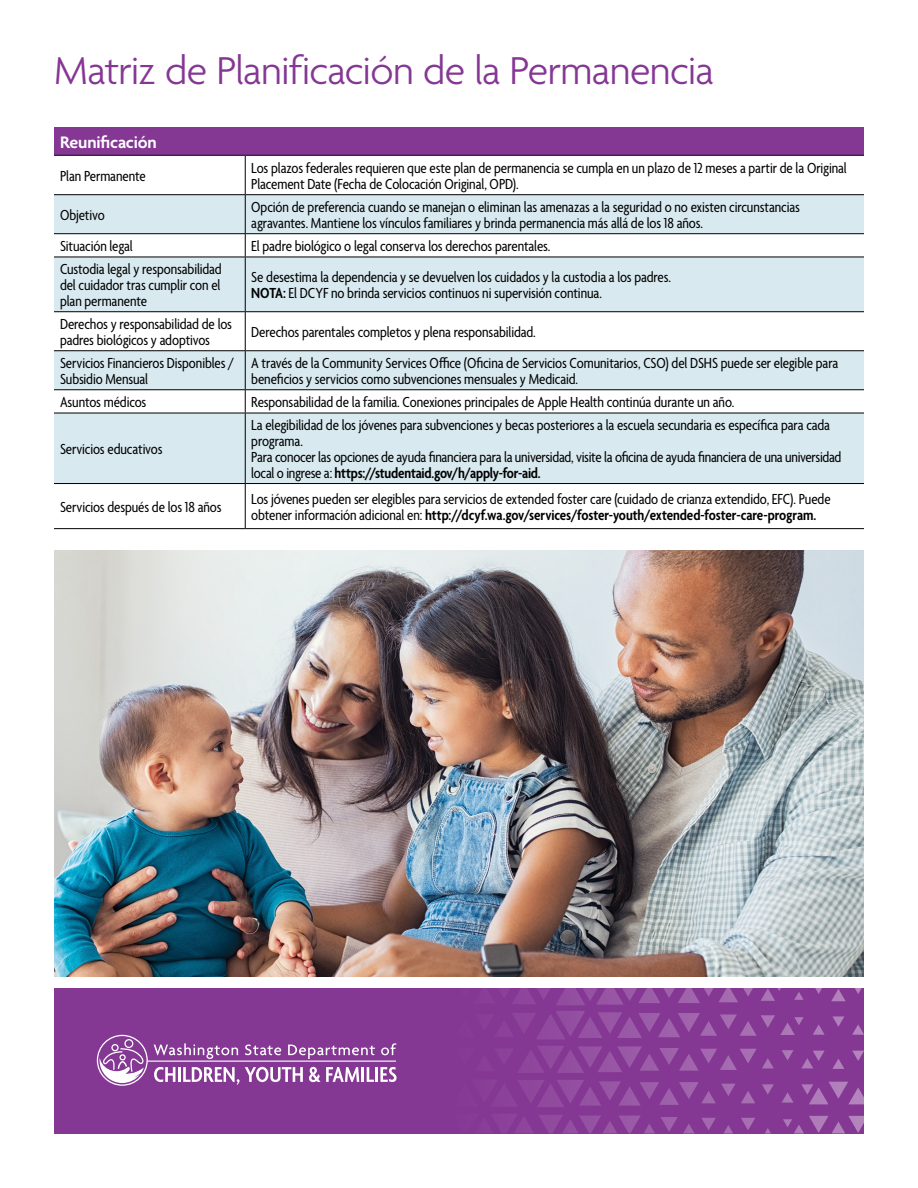
<style>
.page{position:relative;width:918px;height:1188px;background:#fff}
.page>*{position:absolute;margin:0;border:0;box-sizing:border-box;transform-origin:0 0}
.t1{font:300 42px "Agenda";letter-spacing:-.02em;color:#853794}
.t2{font:600 18px "Agenda";letter-spacing:-.01em;color:#fff}
.t3{font:condensed 15.75px/15.8px "Agenda";letter-spacing:-.01em;color:#000}
.s1{font-weight:600}
</style>
<div class="page">
<div style="left:54px;top:988px;width:810px;height:145px;background:#853794"></div>
<svg style="left:661px;top:1117px;width:33px;height:16px"></svg>
<svg style="left:782px;top:1092px;width:12px;height:11px"></svg>
<svg style="left:782px;top:1050px;width:12px;height:10px"></svg>
<svg style="left:762px;top:1084px;width:12px;height:11px"></svg>
<svg style="left:765px;top:1128px;width:6px;height:5px"></svg>
<svg style="left:741px;top:1118px;width:14px;height:12px"></svg>
<svg style="left:724px;top:1125px;width:9px;height:8px"></svg>
<svg style="left:701px;top:1118px;width:15px;height:12px"></svg>
<svg style="left:507px;top:1046px;width:267px;height:27px"></svg>
<svg style="left:507px;top:988px;width:246px;height:17px"></svg>
<svg style="left:507px;top:1114px;width:148px;height:19px"></svg>
<svg style="left:507px;top:1080px;width:248px;height:27px"></svg>
<svg style="left:783px;top:1116px;width:81px;height:17px"></svg>
<svg style="left:801px;top:1082px;width:63px;height:22px"></svg>
<svg style="left:802px;top:1051px;width:22px;height:17px"></svg>
<svg style="left:852px;top:1024px;width:12px;height:11px"></svg>
<svg style="left:832px;top:1059px;width:12px;height:10px"></svg>
<svg style="left:832px;top:1016px;width:12px;height:11px"></svg>
<svg style="left:852px;top:1051px;width:12px;height:10px"></svg>
<svg style="left:813px;top:1024px;width:12px;height:11px"></svg>
<svg style="left:794px;top:992px;width:10px;height:8px"></svg>
<svg style="left:761px;top:988px;width:20px;height:13px"></svg>
<svg style="left:507px;top:1011px;width:297px;height:29px"></svg>
<svg style="left:815px;top:988px;width:7px;height:6px"></svg>
<svg style="left:831px;top:989px;width:15px;height:12px"></svg>
<svg style="left:855px;top:988px;width:7px;height:6px"></svg>
<svg style="left:154px;top:1067px;width:21px;height:15px"></svg>
<hr style="left:178px;top:1067px;width:3px;height:15px;background:#fff">
<svg style="left:183px;top:1067px;width:120px;height:18px"></svg>
<svg style="left:309px;top:1067px;width:50px;height:15px"></svg>
<hr style="left:361px;top:1067px;width:3px;height:15px;background:#fff">
<svg style="left:367px;top:1067px;width:7px;height:15px"></svg>
<hr style="left:375px;top:1067px;width:3px;height:15px;background:#fff">
<svg style="left:380px;top:1067px;width:17px;height:15px"></svg>
<hr style="left:147px;top:1061px;width:249px;height:1px;background:#fff">
<svg style="left:154px;top:1043px;width:84px;height:16px"></svg>
<svg style="left:245px;top:1044px;width:36px;height:11px"></svg>
<svg style="left:288px;top:1045px;width:87px;height:14px"></svg>
<svg style="left:381px;top:1043px;width:15px;height:12px"></svg>
<div style="left:97px;top:1035px;width:51px;height:51px;border:1px solid #fff;border-radius:50%"></div>
<div style="left:124px;top:1039px;width:9px;height:9px;border:1px solid #fff;border-radius:50%"></div>
<div style="left:111px;top:1044px;width:8px;height:7px;border:1px solid #fff;border-radius:50%"></div>
<svg style="left:100px;top:1047px;width:46px;height:36px"></svg>
<div style="left:54px;top:127px;width:810px;height:28px;background:#853794"></div>
<svg style="left:54px;top:195px;width:810px;height:288px;fill:#d8e9ef"></svg>
<hr style="left:54px;top:155px;width:191px;height:1px;background:#000">
<hr style="left:245px;top:155px;width:619px;height:1px;background:#000">
<hr style="left:245px;top:156px;width:1px;height:38px;background:#000">
<hr style="left:54px;top:194px;width:191px;height:1px;background:#000">
<hr style="left:245px;top:195px;width:1px;height:38px;background:#000">
<hr style="left:245px;top:194px;width:619px;height:1px;background:#000">
<hr style="left:54px;top:233px;width:191px;height:1px;background:#000">
<hr style="left:245px;top:233px;width:619px;height:1px;background:#000">
<svg style="left:245px;top:234px;width:1px;height:23px"></svg>
<hr style="left:54px;top:257px;width:191px;height:1px;background:#000">
<hr style="left:245px;top:257px;width:619px;height:1px;background:#000">
<hr style="left:245px;top:257px;width:1px;height:54px;background:#000">
<hr style="left:54px;top:311px;width:191px;height:1px;background:#000">
<hr style="left:245px;top:311px;width:619px;height:1px;background:#000">
<hr style="left:245px;top:312px;width:1px;height:38px;background:#000">
<hr style="left:54px;top:350px;width:191px;height:1px;background:#000">
<hr style="left:245px;top:350px;width:619px;height:1px;background:#000">
<hr style="left:245px;top:351px;width:1px;height:38px;background:#000">
<hr style="left:54px;top:389px;width:191px;height:1px;background:#000">
<hr style="left:245px;top:389px;width:619px;height:1px;background:#000">
<svg style="left:245px;top:390px;width:1px;height:23px"></svg>
<hr style="left:54px;top:413px;width:191px;height:1px;background:#000">
<hr style="left:245px;top:413px;width:619px;height:1px;background:#000">
<hr style="left:245px;top:413px;width:1px;height:70px;background:#000">
<hr style="left:54px;top:483px;width:191px;height:1px;background:#000">
<hr style="left:245px;top:483px;width:619px;height:1px;background:#000">
<hr style="left:245px;top:484px;width:1px;height:44px;background:#000">
<hr style="left:54px;top:528px;width:191px;height:1px;background:#000">
<hr style="left:245px;top:528px;width:619px;height:1px;background:#000">
<img style="left:54px;top:551px;width:810px;height:426px">
<h1 class="t1" style="left:54px;top:48px;width:661px">Matriz de Planificación de la Permanencia</h1>
<p class="t2" style="left:60px;top:132px;width:98px">Reunificación</p>
<p class="t3" style="left:60px;top:169px;width:87px">Plan Permanente</p>
<p class="t3" style="left:251px;top:161px;width:597px">Los plazos federales requieren que este plan de permanencia se cumpla en un plazo de 12 meses a partir de la Original<br>Placement Date (Fecha de Colocación Original, OPD).</p>
<p class="t3" style="left:60px;top:208px;width:46px">Objetivo</p>
<p class="t3" style="left:251px;top:200px;width:550px">Opción de preferencia cuando se manejan o eliminan las amenazas a la seguridad o no existen circunstancias agravantes. Mantiene los vínculos familiares y brinda permanencia más allá de los 18 años.</p>
<p class="t3" style="left:60px;top:239px;width:74px">Situación legal</p>
<p class="t3" style="left:251px;top:239px;width:301px">El padre biológico o legal conserva los derechos parentales.</p>
<p class="t3" style="left:60px;top:262px;width:163px;text-align:justify">Custodia legal y responsabilidad del cuidador tras cumplir con el plan permanente</p>
<p class="t3" style="left:251px;top:270px;width:421px">Se desestima la dependencia y se devuelven los cuidados y la custodia a los padres.<br><span class="s1">NOTA:</span> El DCYF no brinda servicios continuos ni supervisión continua.</p>
<p class="t3" style="left:60px;top:317px;width:174px">Derechos y responsabilidad de los padres biológicos y adoptivos</p>
<p class="t3" style="left:251px;top:325px;width:286px">Derechos parentales completos y plena responsabilidad.</p>
<p class="t3" style="left:60px;top:356px;width:176px">Servicios Financieros Disponibles /<br>Subsidio Mensual</p>
<p class="t3" style="left:251px;top:356px;width:589px">A través de la Community Services Office (Oficina de Servicios Comunitarios, CSO) del DSHS puede ser elegible para beneficios y servicios como subvenciones mensuales y Medicaid.</p>
<p class="t3" style="left:60px;top:395px;width:88px">Asuntos médicos</p>
<p class="t3" style="left:251px;top:395px;width:485px">Responsabilidad de la familia. Conexiones principales de Apple Health continúa durante un año.</p>
<p class="t3" style="left:60px;top:442px;width:104px">Servicios educativos</p>
<p class="t3" style="left:251px;top:418px;width:592px">La elegibilidad de los jóvenes para subvenciones y becas posteriores a la escuela secundaria es específica para cada programa.<br>Para conocer las opciones de ayuda financiera para la universidad, visite la oficina de ayuda financiera de una universidad local o ingrese a: <span class="s1">https://studentaid.gov/h/apply-for-aid.</span></p>
<p class="t3" style="left:60px;top:500px;width:163px">Servicios después de los 18 años</p>
<p class="t3" style="left:251px;top:492px;width:581px">Los jóvenes pueden ser elegibles para servicios de extended foster care (cuidado de crianza extendido, EFC). Puede obtener información adicional en: <span class="s1">http://dcyf.wa.gov/services/foster-youth/extended-foster-care-program.</span></p>
</div>
